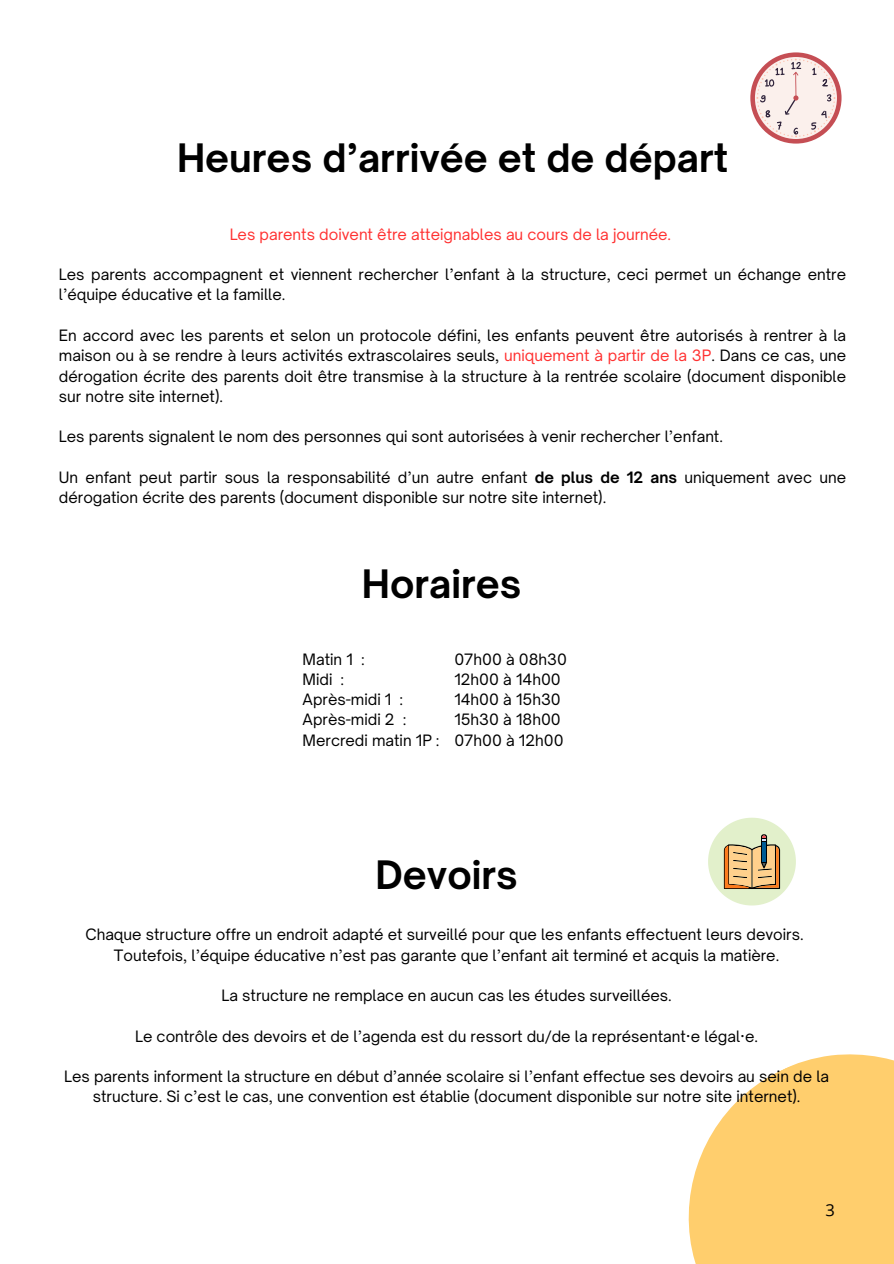
<style>
.page{position:relative;width:894px;height:1264px;background:#fff}
.page>*{position:absolute;margin:0;border:0;box-sizing:border-box;transform-origin:0 0}
.t1{font:700 37.5px "Open Sauce One";color:#000}
.t2{font:16.5px "Open Sans";color:#000}
.t3{font:15px/20.2px "Open Sauce One";color:#000}
.t4{font:15px "Open Sauce One";color:#ff3131}
.s1{color:#ff3131}
.s2{font-weight:700}
</style>
<div class="page">
<svg style="left:688px;top:1054px;width:205px;height:209px;fill:#ffce6d"></svg>
<svg style="left:708px;top:817px;width:87px;height:88px"></svg>
<svg style="left:750px;top:52px;width:91px;height:92px"></svg>
<h1 class="t1" style="left:177px;top:135px;width:552px">Heures d’arrivée et de départ</h1>
<p class="t4" style="left:229px;top:225px;width:443px">Les parents doivent être atteignables au cours de la journée.</p>
<p class="t3" style="left:59px;top:264px;width:788px">Les parents accompagnent et viennent rechercher l’enfant à la structure, ceci permet un échange entre l’équipe éducative et la famille.</p>
<p class="t3" style="left:59px;top:325px;width:788px;text-align:justify">En accord avec les parents et selon un protocole défini, les enfants peuvent être autorisés à rentrer à la maison ou à se rendre à leurs activités extrascolaires seuls, <span class="s1">uniquement à partir de la 3P</span>. Dans ce cas, une dérogation écrite des parents doit être transmise à la structure à la rentrée scolaire (document disponible sur notre site internet).</p>
<p class="t3" style="left:59px;top:426px;width:665px">Les parents signalent le nom des personnes qui sont autorisées à venir rechercher l’enfant.</p>
<p class="t3" style="left:59px;top:467px;width:788px">Un enfant peut partir sous la responsabilité d’un autre enfant <span class="s2">de plus de 12 ans</span> uniquement avec une dérogation écrite des parents (document disponible sur notre site internet).</p>
<p class="t1" style="left:362px;top:560px;width:161px">Horaires</p>
<p class="t3" style="left:302px;top:648px;width:63px">Matin 1 :</p>
<p class="t3" style="left:302px;top:669px;width:43px">Midi :</p>
<p class="t3" style="left:302px;top:689px;width:102px">Après-midi 1 :</p>
<p class="t3" style="left:302px;top:709px;width:105px">Après-midi 2 :</p>
<p class="t3" style="left:302px;top:729px;width:138px">Mercredi matin 1P :</p>
<p class="t3" style="left:454px;top:648px;width:114px">07h00 à 08h30</p>
<h1 class="t3" style="left:454px;top:669px;width:108px">12h00 à 14h00</h1>
<p class="t3" style="left:454px;top:689px;width:108px">14h00 à 15h30</p>
<p class="t3" style="left:454px;top:709px;width:108px">15h30 à 18h00</p>
<p class="t3" style="left:454px;top:729px;width:111px">07h00 à 12h00</p>
<h1 class="t1" style="left:375px;top:851px;width:144px">Devoirs</h1>
<p class="t3" style="left:85px;top:924px;width:719px">Chaque structure offre un endroit adapté et surveillé pour que les enfants effectuent leurs devoirs.</p>
<p class="t3" style="left:114px;top:944px;width:666px">Toutefois, l’équipe éducative n’est pas garante que l’enfant ait terminé et acquis la matière.</p>
<p class="t3" style="left:221px;top:985px;width:451px">La structure ne remplace en aucun cas les études surveillées.</p>
<p class="t3" style="left:135px;top:1025px;width:624px">Le contrôle des devoirs et de l’agenda est du ressort du/de la représentant·e légal·e.</p>
<p class="t3" style="left:64px;top:1066px;width:766px;text-align:center">Les parents informent la structure en début d’année scolaire si l’enfant effectue ses devoirs au sein de la structure. Si c’est le cas, une convention est établie (document disponible sur notre site internet).</p>
<p class="t2" style="left:825px;top:1198px;width:11px">3</p>
</div>
